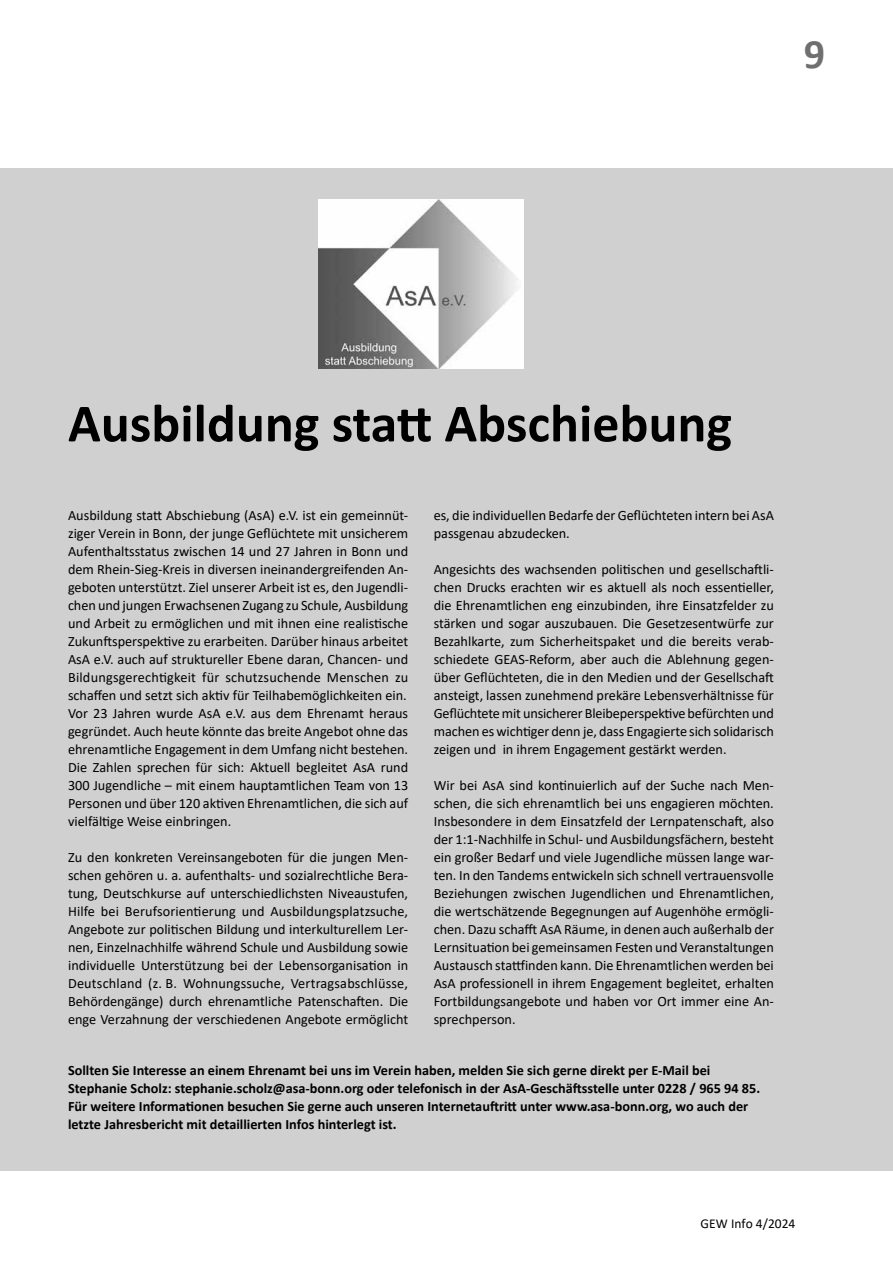
<style>
.page{position:relative;width:893px;height:1263px;background:#fff}
.page>*{position:absolute;margin:0;border:0;box-sizing:border-box;transform-origin:0 0}
.t1{font:700 54px "Calibri";color:#000}
.t2{font:700 42px "Calibri";color:#706f6f}
.t3{font:14.25px/18px "Calibri";color:#000;text-align:justify}
.t4{font:700 14.25px/18px "Calibri";color:#000}
.t5{font:13.5px "Calibri";letter-spacing:.005em;color:#000}
</style>
<div class="page">
<div style="left:0;top:168px;width:893px;height:1002px;background:#d0d0d0"></div>
<img style="left:319px;top:200px;width:204px;height:169px">
<h2 class="t2" style="left:804px;top:24px;width:23px">9</h2>
<h1 class="t1" style="left:68px;top:385px;width:666px">Ausbildung statt Abschiebung</h1>
<p class="t3" style="left:68px;top:506px;width:342px">Ausbildung statt Abschiebung (AsA) e.V. ist ein gemeinnüt&shy;ziger Verein in Bonn, der junge Geflüchtete mit unsicherem Aufenthaltsstatus zwischen 14 und 27 Jahren in Bonn und dem Rhein-Sieg-Kreis in diversen ineinandergreifenden An&shy;geboten unterstützt. Ziel unserer Arbeit ist es, den Jugendli&shy;chen und jungen Erwachsenen Zugang zu Schule, Ausbildung und Arbeit zu ermöglichen und mit ihnen eine realistische Zukunftsperspektive zu erarbeiten. Darüber hinaus arbeitet AsA e.V. auch auf struktureller Ebene daran, Chancen- und Bildungsgerechtigkeit für schutzsuchende Menschen zu schaffen und setzt sich aktiv für Teilhabemöglichkeiten ein.<br>Vor 23 Jahren wurde AsA e.V. aus dem Ehrenamt heraus gegründet. Auch heute könnte das breite Angebot ohne das ehrenamtliche Engagement in dem Umfang nicht bestehen.<br>Die Zahlen sprechen für sich: Aktuell begleitet AsA rund 300 Jugendliche – mit einem hauptamtlichen Team von 13<br>Personen und über 120 aktiven Ehrenamtlichen, die sich auf vielfältige Weise einbringen.</p>
<p class="t3" style="left:68px;top:848px;width:342px">Zu den konkreten Vereinsangeboten für die jungen Men&shy;schen gehören u. a. aufenthalts- und sozialrechtliche Bera&shy;tung, Deutschkurse auf unterschiedlichsten Niveaustufen, Hilfe bei Berufsorientierung und Ausbildungsplatzsuche, Angebote zur politischen Bildung und interkulturellem Ler&shy;nen, Einzelnachhilfe während Schule und Ausbildung sowie individuelle Unterstützung bei der Lebensorganisation in Deutschland (z. B. Wohnungssuche, Vertragsabschlüsse, Behördengänge) durch ehrenamtliche Patenschaften. Die enge Verzahnung der verschiedenen Angebote ermöglicht</p>
<p class="t3" style="left:434px;top:506px;width:342px">es, die individuellen Bedarfe der Geflüchteten intern bei AsA passgenau abzudecken.</p>
<p class="t3" style="left:434px;top:560px;width:342px">Angesichts des wachsenden politischen und gesellschaftli&shy;chen Drucks erachten wir es aktuell als noch essentieller, die Ehrenamtlichen eng einzubinden, ihre Einsatzfelder zu stärken und sogar auszubauen. Die Gesetzesentwürfe zur Bezahlkarte, zum Sicherheitspaket und die bereits verab&shy;schiedete GEAS-Reform, aber auch die Ablehnung gegen&shy;über Geflüchteten, die in den Medien und der Gesellschaft ansteigt, lassen zunehmend prekäre Lebensverhältnisse für Geflüchtete mit unsicherer Bleibeperspektive befürchten und machen es wichtiger denn je, dass Engagierte sich solidarisch zeigen und in ihrem Engagement gestärkt werden.</p>
<p class="t3" style="left:434px;top:776px;width:342px">Wir bei AsA sind kontinuierlich auf der Suche nach Men&shy;schen, die sich ehrenamtlich bei uns engagieren möchten.<br>Insbesondere in dem Einsatzfeld der Lernpatenschaft, also der 1:1-Nachhilfe in Schul- und Ausbildungsfächern, besteht ein großer Bedarf und viele Jugendliche müssen lange war&shy;ten. In den Tandems entwickeln sich schnell vertrauensvolle Beziehungen zwischen Jugendlichen und Ehrenamtlichen, die wertschätzende Begegnungen auf Augenhöhe ermögli&shy;chen. Dazu schafft AsA Räume, in denen auch außerhalb der Lernsituation bei gemeinsamen Festen und Veranstaltungen Austausch stattfinden kann. Die Ehrenamtlichen werden bei AsA professionell in ihrem Engagement begleitet, erhalten Fortbildungsangebote und haben vor Ort immer eine An&shy;sprechperson.</p>
<p class="t4" style="left:68px;top:1061px;width:694px">Sollten Sie Interesse an einem Ehrenamt bei uns im Verein haben, melden Sie sich gerne direkt per E-Mail bei Stephanie Scholz: stephanie.scholz@asa-bonn.org oder telefonisch in der AsA-Geschäftsstelle unter 0228 / 965 94 85.<br>Für weitere Informationen besuchen Sie gerne auch unseren Internetauftritt unter www.asa-bonn.org, wo auch der letzte Jahresbericht mit detaillierten Infos hinterlegt ist.</p>
<p class="t5" style="left:700px;top:1214px;width:96px">GEW Info 4/2024</p>
</div>
